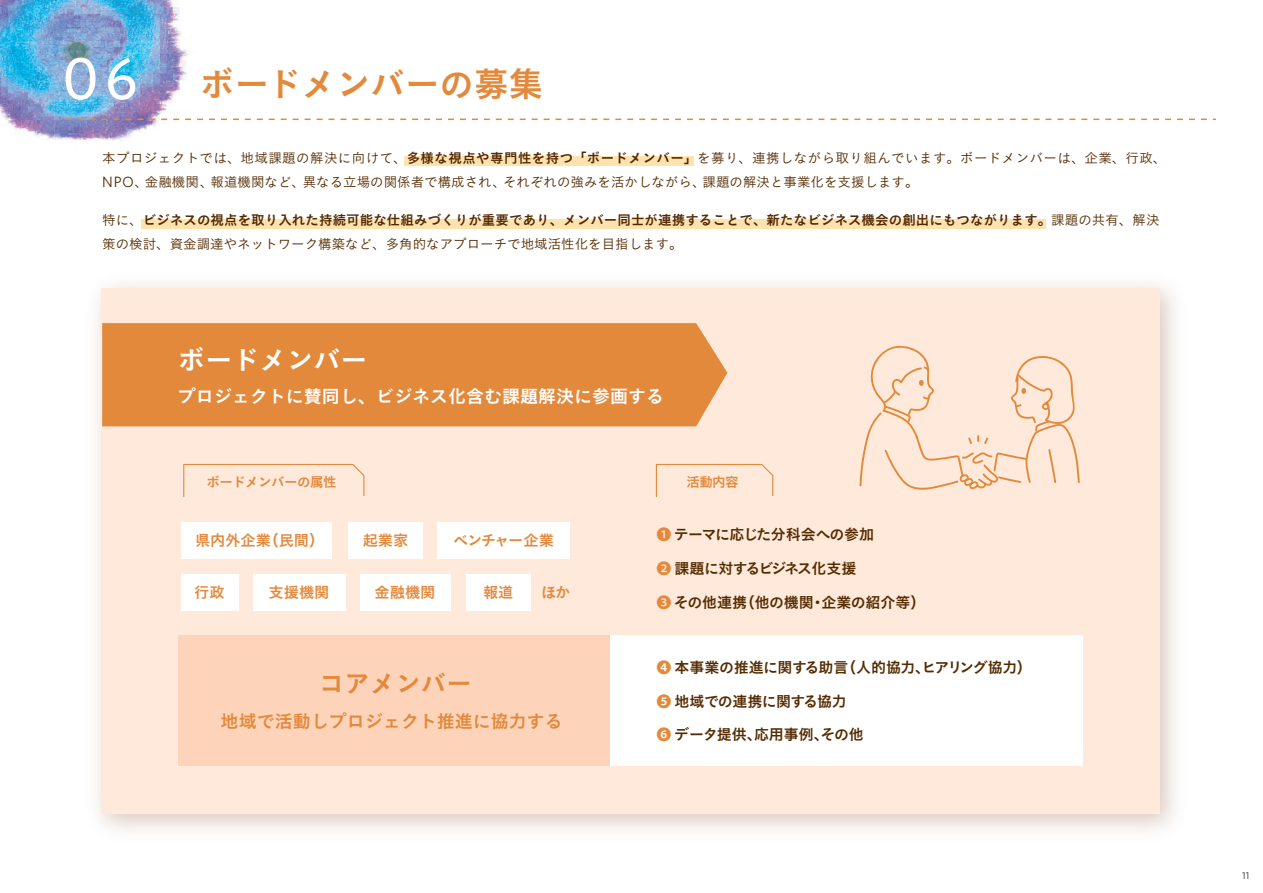
<style>
.page{position:relative;width:1263px;height:893px;background:#fff}
.page>*{position:absolute;margin:0;border:0;box-sizing:border-box;transform-origin:0 0}
.t1{font:34.5px "Koburina Go Std W6";color:#e3893c}
.t2{font:27px "Koburina Go Std W6";color:#fff}
.t3{font:25.5px "Koburina Go Std W6";color:#e3893c}
.t4{font:18px "Koburina Go Std W6";color:#fff}
.t5{font:18px "Koburina Go Std W6";color:#e3893c}
.t6{font:15.3px "Koburina Go Std W6";color:#e3893c}
.t7{font:15.3px "Koburina Go Std W6";letter-spacing:-.095em;color:#e3893c}
.t8{font:15px "Koburina Go Std W6";letter-spacing:-.03em;color:#552b00}
.t9{font:15px "Koburina Go Std W6";letter-spacing:-.05em;color:#552b00}
.t10{font:13.5px/23.7px "Koburina Go Std W3";color:#552b00}
.t11{font:13.5px "Koburina Go Std W6";letter-spacing:.005em;color:#552b00}
.t12{font:13.5px "Koburina Go Std W6";letter-spacing:-.04em;color:#e3893c}
.t13{font:300 10.2px "Seravek";color:#312f30}
.s1{font-family:"Seravek";font-size:61.2px;color:#fff}
.s2{font-family:"Koburina Go Std W6"}
.s3{font-family:"Seravek";font-weight:300;font-size:15.45px}
.s4{font-family:"Koburina Go Std W3"}
.s5{font-family:"Koz Go Pr 6 N";color:#e3893c}
</style>
<div class="page">
<img style="left:0;top:0;width:191px;height:141px">
<svg style="left:66px;top:119px;width:1150px;height:1px"></svg>
<img style="left:96px;top:284px;width:1080px;height:547px">
<div style="left:101px;top:288px;width:1058px;height:525px;background:#fee9da"></div>
<div style="left:102px;top:323px;width:625px;height:103px;background:#e3893c"></div>
<svg style="left:183px;top:464px;width:182px;height:33px"></svg>
<svg style="left:655px;top:464px;width:119px;height:33px"></svg>
<div style="left:181px;top:522px;width:151px;height:36px;background:#fff"></div>
<div style="left:348px;top:522px;width:75px;height:36px;background:#fff"></div>
<div style="left:437px;top:522px;width:133px;height:36px;background:#fff"></div>
<div style="left:181px;top:574px;width:58px;height:36px;background:#fff"></div>
<div style="left:254px;top:574px;width:92px;height:36px;background:#fff"></div>
<div style="left:360px;top:574px;width:91px;height:36px;background:#fff"></div>
<div style="left:466px;top:574px;width:65px;height:36px;background:#fff"></div>
<div style="left:610px;top:636px;width:472px;height:130px;background:#fff"></div>
<div style="left:178px;top:636px;width:432px;height:130px;background:#fdd4ba"></div>
<svg style="left:859px;top:345px;width:221px;height:145px"></svg>
<div style="left:404px;top:157px;width:290px;height:9px;background:#fee3af"></div>
<div style="left:141px;top:219px;width:905px;height:9px;background:#fee3af"></div>
<h1 class="t1" style="left:62px;top:58px;width:482px"><span class="s1">06</span> ボードメンバーの募集</h1>
<p class="t10" style="left:102px;top:146px;width:1066px">本プロジェクトでは、地域課題の解決に向けて、<span class="s2">多様な視点や専門性を持つ「ボードメンバー」</span>を募り、連携しながら取り組んでいます。ボードメンバーは、企業、行政、<br><span class="s3">NPO</span>、金融機関、報道機関など、異なる立場の関係者で構成され、それぞれの強みを活かしながら、課題の解決と事業化を支援します。</p>
<p class="t11" style="left:102px;top:210px;width:1059px"><span class="s4">特に、</span>ビジネスの視点を取り入れた持続可能な仕組みづくりが重要であり、メンバー同士が連携することで、新たなビジネス機会の創出にもつながります。<span class="s4">課題の共有、解決</span></p>
<p class="t10" style="left:102px;top:232px;width:582px">策の検討、資金調達やネットワーク構築など、多角的なアプローチで地域活性化を目指します。</p>
<h2 class="t2" style="left:178px;top:339px;width:190px">ボードメンバー</h2>
<h3 class="t4" style="left:178px;top:383px;width:487px">プロジェクトに賛同し、ビジネス化含む課題解決に参画する</h3>
<p class="t12" style="left:206px;top:472px;width:132px">ボードメンバーの属性</p>
<p class="t12" style="left:686px;top:472px;width:54px">活動内容</p>
<p class="t6" style="left:195px;top:529px;width:131px">県内外企業（民間）</p>
<p class="t6" style="left:363px;top:529px;width:47px">起業家</p>
<p class="t7" style="left:453px;top:529px;width:102px">ベンチャー企業</p>
<p class="t6" style="left:194px;top:581px;width:32px">行政</p>
<p class="t6" style="left:268px;top:581px;width:63px">支援機関</p>
<p class="t6" style="left:374px;top:581px;width:63px">金融機関</p>
<p class="t6" style="left:483px;top:581px;width:32px">報道</p>
<p class="t6" style="left:541px;top:580px;width:31px">ほか</p>
<h3 class="t3" style="left:319px;top:663px;width:154px">コアメンバー</h3>
<h3 class="t5" style="left:221px;top:707px;width:343px">地域で活動しプロジェクト推進に協力する</h3>
<p class="t8" style="left:656px;top:523px;width:219px"><span class="s5">❶</span> テーマに応じた分科会への参加</p>
<p class="t9" style="left:656px;top:557px;width:201px"><span class="s5">❷</span> 課題に対するビジネス化支援</p>
<p class="t8" style="left:656px;top:590px;width:271px"><span class="s5">❸</span> その他連携（他の機関・企業の紹介等）</p>
<p class="t8" style="left:656px;top:656px;width:377px"><span class="s5">❹</span> 本事業の推進に関する助言（人的協力、ヒアリング協力）</p>
<p class="t8" style="left:656px;top:689px;width:192px"><span class="s5">❺</span> 地域での連携に関する協力</p>
<p class="t8" style="left:656px;top:723px;width:209px"><span class="s5">❻</span> データ提供、応用事例、その他</p>
<p class="t13" style="left:1242px;top:870px;width:9px">11</p>
</div>
